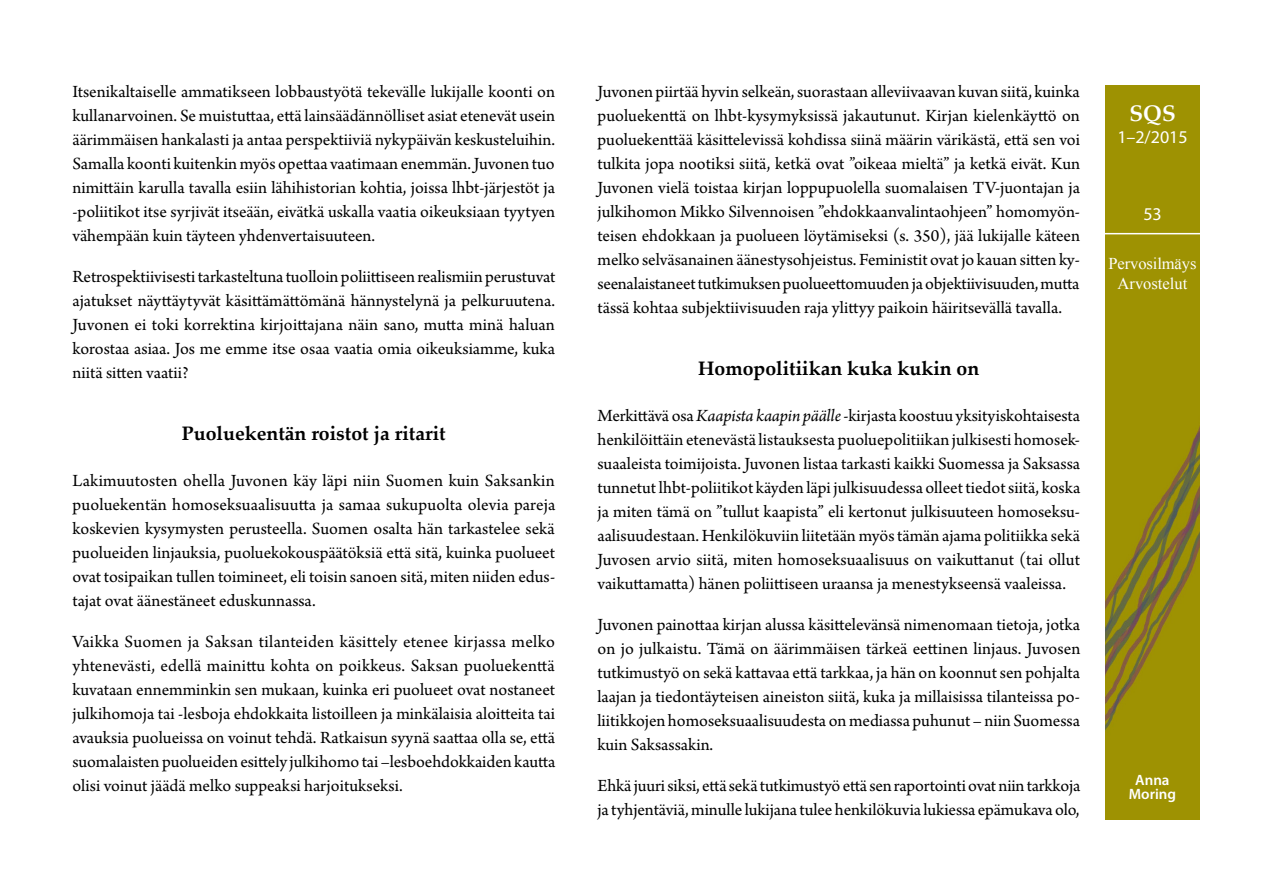
<style>
.page{position:relative;width:1263px;height:893px;background:#fff}
.page>*{position:absolute;margin:0;border:0;box-sizing:border-box;transform-origin:0 0}
.t1{font:700 22.5px "Palatino Linotype";color:#fff}
.Väliotsikko_1{font:700 19.5px "Palatino Linotype";color:#000}
.Leipateksti_suomi-ta{font:18px/24px "Arno Pro";letter-spacing:-.005em;color:#000;text-align:justify}
.t2{font:18px "Myriad Pro";color:#fff}
.t3{font:16.5px/19.8px "Times New Roman";letter-spacing:-.005em;color:#fff;text-align:center}
.t4{font:600 15px/13.5px "Myriad Pro";color:#fff;text-align:center}
.s1{font-style:italic}
</style>
<div class="page">
<img style="left:1106px;top:85px;width:93px;height:735px">
<hr style="left:1101px;top:233px;width:104px;height:1px;background:#fff">
<p class="Leipateksti_suomi-ta" style="left:72px;top:81px;width:484px">Itsenikaltaiselle ammatikseen lobbaustyötä tekevälle lukijalle koonti on kullanarvoinen. Se muistuttaa, että lainsäädännölliset asiat etenevät usein äärimmäisen hankalasti ja antaa perspektiiviä nykypäivän keskusteluihin.<br>Samalla koonti kuitenkin myös opettaa vaatimaan enemmän. Juvonen tuo nimittäin karulla tavalla esiin lähihistorian kohtia, joissa lhbt-järjestöt ja -poliitikot itse syrjivät itseään, eivätkä uskalla vaatia oikeuksiaan tyytyen vähempään kuin täyteen yhdenvertaisuuteen.</p>
<p class="Leipateksti_suomi-ta" style="left:72px;top:266px;width:484px">Retrospektiivisesti tarkasteltuna tuolloin poliittiseen realismiin perustuvat ajatukset näyttäytyvät käsittämättömänä hännystelynä ja pelkuruutena.<br>Juvonen ei toki korrektina kirjoittajana näin sano, mutta minä haluan korostaa asiaa. Jos me emme itse osaa vaatia omia oikeuksiamme, kuka niitä sitten vaatii?</p>
<p class="Väliotsikko_1" style="left:182px;top:420px;width:265px">Puoluekentän roistot ja ritarit</p>
<p class="Leipateksti_suomi-ta" style="left:72px;top:469px;width:484px">Lakimuutosten ohella Juvonen käy läpi niin Suomen kuin Saksankin puoluekentän homoseksuaalisuutta ja samaa sukupuolta olevia pareja koskevien kysymysten perusteella. Suomen osalta hän tarkastelee sekä puolueiden linjauksia, puoluekokouspäätöksiä että sitä, kuinka puolueet ovat tosipaikan tullen toimineet, eli toisin sanoen sitä, miten niiden edus&shy;tajat ovat äänestäneet eduskunnassa.</p>
<p class="Leipateksti_suomi-ta" style="left:72px;top:630px;width:484px">Vaikka Suomen ja Saksan tilanteiden käsittely etenee kirjassa melko yhtenevästi, edellä mainittu kohta on poikkeus. Saksan puoluekenttä kuvataan ennemminkin sen mukaan, kuinka eri puolueet ovat nostaneet julkihomoja tai -lesboja ehdokkaita listoilleen ja minkälaisia aloitteita tai avauksia puolueissa on voinut tehdä. Ratkaisun syynä saattaa olla se, että suomalaisten puolueiden esittely julkihomo tai –lesboehdokkaiden kautta olisi voinut jäädä melko suppeaksi harjoitukseksi.</p>
<p class="Leipateksti_suomi-ta" style="left:597px;top:81px;width:484px">Juvonen piirtää hyvin selkeän, suorastaan alleviivaavan kuvan siitä, kuinka puoluekenttä on lhbt-kysymyksissä jakautunut. Kirjan kielenkäyttö on puoluekenttää käsittelevissä kohdissa siinä määrin värikästä, että sen voi tulkita jopa nootiksi siitä, ketkä ovat ”oikeaa mieltä” ja ketkä eivät. Kun Juvonen vielä toistaa kirjan loppupuolella suomalaisen TV-juontajan ja julkihomon Mikko Silvennoisen ”ehdokkaanvalintaohjeen” homomyön&shy;teisen ehdokkaan ja puolueen löytämiseksi (s. 350), jää lukijalle käteen melko selväsanainen äänestysohjeistus. Feministit ovat jo kauan sitten ky&shy;seenalaistaneet tutkimuksen puolueettomuuden ja objektiivisuuden, mutta tässä kohtaa subjektiivisuuden raja ylittyy paikoin häiritsevällä tavalla.</p>
<p class="Väliotsikko_1" style="left:698px;top:355px;width:283px">Homopolitiikan kuka kukin on</p>
<p class="Leipateksti_suomi-ta" style="left:597px;top:404px;width:484px">Merkittävä osa <span class="s1">Kaapista kaapin päälle</span> -kirjasta koostuu yksityiskohtaisesta henkilöittäin etenevästä listauksesta puoluepolitiikan julkisesti homosek&shy;suaaleista toimijoista. Juvonen listaa tarkasti kaikki Suomessa ja Saksassa tunnetut lhbt-poliitikot käyden läpi julkisuudessa olleet tiedot siitä, koska ja miten tämä on ”tullut kaapista” eli kertonut julkisuuteen homoseksu&shy;aalisuudestaan. Henkilökuviin liitetään myös tämän ajama politiikka sekä Juvosen arvio siitä, miten homoseksuaalisuus on vaikuttanut (tai ollut vaikuttamatta) hänen poliittiseen uraansa ja menestykseensä vaaleissa.</p>
<p class="Leipateksti_suomi-ta" style="left:597px;top:613px;width:484px">Juvonen painottaa kirjan alussa käsittelevänsä nimenomaan tietoja, jotka on jo julkaistu. Tämä on äärimmäisen tärkeä eettinen linjaus. Juvosen tutkimustyö on sekä kattavaa että tarkkaa, ja hän on koonnut sen pohjalta laajan ja tiedontäyteisen aineiston siitä, kuka ja millaisissa tilanteissa po&shy;liitikkojen homoseksuaalisuudesta on mediassa puhunut – niin Suomessa kuin Saksassakin.</p>
<p class="Leipateksti_suomi-ta" style="left:597px;top:774px;width:484px">Ehkä juuri siksi, että sekä tutkimustyö että sen raportointi ovat niin tarkkoja ja tyhjentäviä, minulle lukijana tulee henkilökuvia lukiessa epämukava olo,</p>
<p class="t1" style="left:1129px;top:98px;width:48px">SQS</p>
<p class="t2" style="left:1117px;top:126px;width:72px">1–2/2015</p>
<p class="t2" style="left:1143px;top:203px;width:20px">53</p>
<p class="t3" style="left:1108px;top:253px;width:90px">Pervosilmäys<br>Arvostelut</p>
<p class="t4" style="left:1129px;top:773px;width:49px">Anna<br>Moring</p>
</div>
